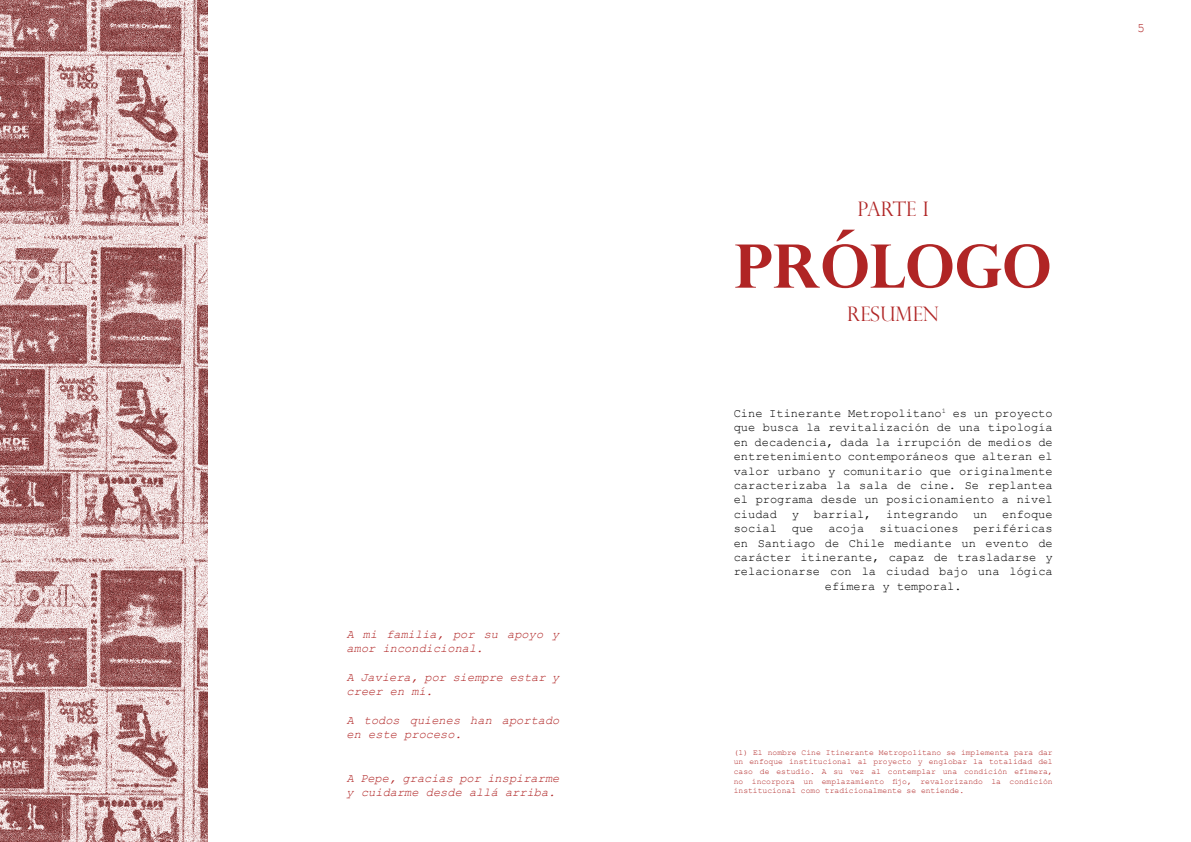
<style>
.page{position:relative;width:1191px;height:842px;background:#fff}
.page>*{position:absolute;margin:0;border:0;box-sizing:border-box;transform-origin:0 0}
.t1{font:700 60px "Perpetua Titling";color:#b02525}
.t2{font:300 20px "Perpetua Titling";color:#b02525}
.t3{font:13px "Courier New";color:#b02525}
.t4{font:12px/14.4px "Courier New";color:#000001;text-align:center}
.t5{font:italic 12px/14.4px "Courier New";color:#b02525}
.t6{font:8px/9.6px "Courier New";color:#b02525;text-align:justify}
</style>
<div class="page">
<img style="left:0;top:0;width:208px;height:842px">
<p class="t5" style="left:347px;top:626px;width:214px">A mi familia, por su apoyo y amor incondicional.</p>
<p class="t5" style="left:347px;top:669px;width:214px">A Javiera, por siempre estar y creer en mí.</p>
<p class="t5" style="left:347px;top:712px;width:214px">A todos quienes han aportado en este proceso.</p>
<p class="t5" style="left:347px;top:770px;width:214px">A Pepe, gracias por inspirarme y cuidarme desde allá arriba.</p>
<p class="t2" style="left:857px;top:196px;width:73px">PARTE I</p>
<p class="t1" style="left:735px;top:229px;width:318px">PRÓLOGO</p>
<p class="t2" style="left:847px;top:302px;width:93px">RESUMEN</p>
<p class="t4" style="left:733px;top:406px;width:320px">Cine Itinerante Metropolitano<sup>1</sup> es un proyecto que busca la revitalización de una tipología en decadencia, dada la irrupción de medios de entretenimiento contemporáneos que alteran el valor urbano y comunitario que originalmente caracterizaba la sala de cine. Se replantea el programa desde un posicionamiento a nivel ciudad y barrial, integrando un enfoque social que acoja situaciones periféricas en Santiago de Chile mediante un evento de carácter itinerante, capaz de trasladarse y relacionarse con la ciudad bajo una lógica efímera y temporal.</p>
<p class="t6" style="left:733px;top:747px;width:320px">(1) El nombre Cine Itinerante Metropolitano se implementa para dar un enfoque institucional al proyecto y englobar la totalidad del caso de estudio. A su vez al contemplar una condición efímera, no incorpora un emplazamiento fijo, revalorizando la condición institucional como tradicionalmente se entiende.</p>
<p class="t3" style="left:1137px;top:20px;width:9px">5</p>
</div>
